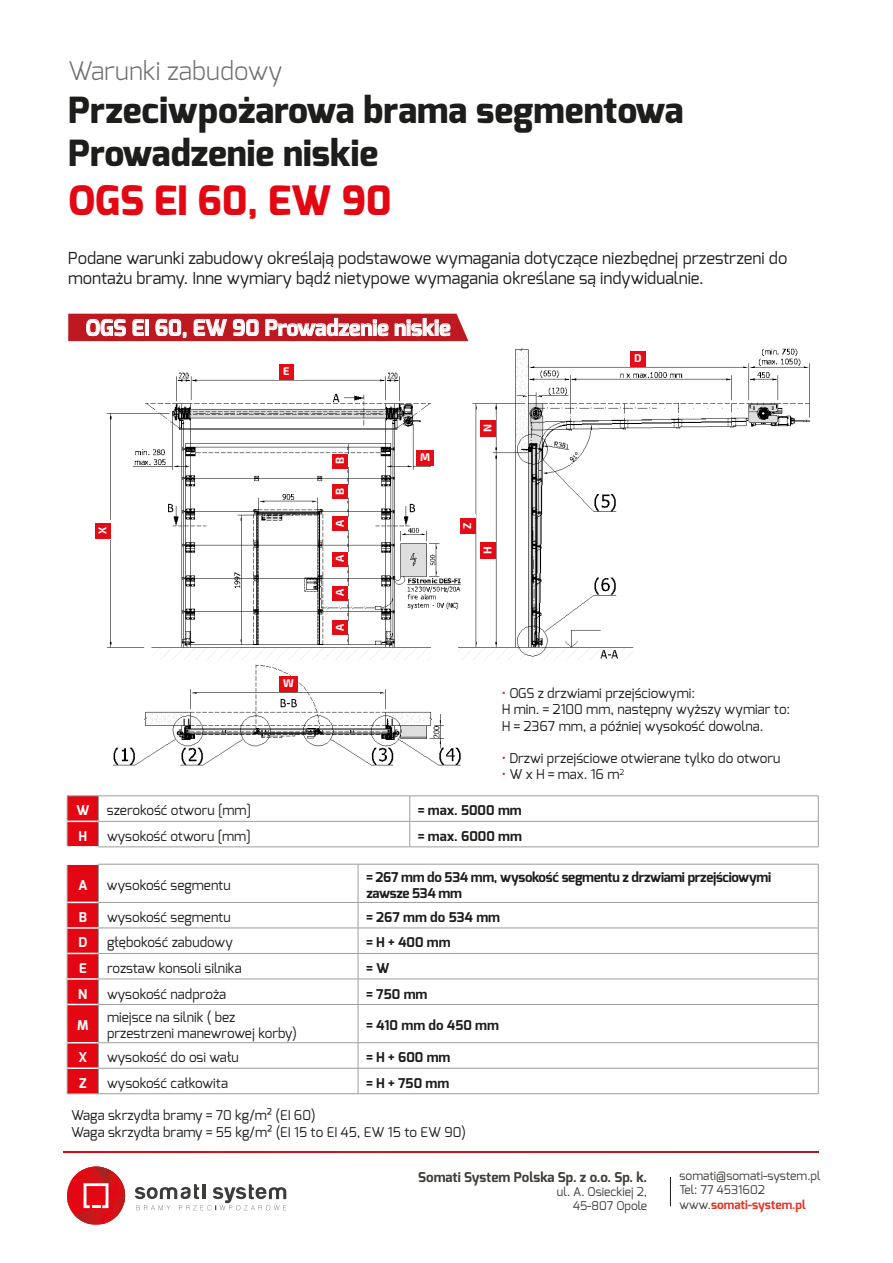
<style>
.page{position:relative;width:893px;height:1263px;background:#fff}
.page>*{position:absolute;margin:0;border:0;box-sizing:border-box;transform-origin:0 0}
.t1{font:800 40.5px "Exo";color:#e30613}
.t2{font:800 36px/43.2px "Exo";color:#1d1d1b}
.t3{font:300 25.5px "Exo";color:#706f6f}
.t4{font:700 21.75px "Exo";color:#fff}
.t5{font:16.5px/19.8px "Exo";color:#1d1d1b}
.t6{font:13.5px/16.2px "Exo";color:#1d1d1b}
.t7{font:700 13.5px/16.2px "Exo";letter-spacing:-.025em;color:#1d1d1b}
.t8{font:700 13.5px "Exo";color:#1d1d1b}
.t9{font:700 13.5px "Exo";color:#403c38}
.t10{font:700 13.5px "Exo";color:#fff}
.t11{font:12px/14.4px "Exo";color:#403c38;text-align:right}
.t12{font:700 11.1px "Exo 2";color:#fff}
.s1{color:#e30613}
.s2{font-weight:700;color:#e63323}
</style>
<div class="page">
<img style="left:66px;top:313px;width:753px;height:489px">
<div style="left:275px;top:360px;width:27px;height:20px;background:#fff"></div>
<div style="left:90px;top:520px;width:21px;height:19px;background:#fff"></div>
<svg style="left:417px;top:446px;width:18px;height:20px"></svg>
<div style="left:331px;top:455px;width:17px;height:12px;background:#fff"></div>
<div style="left:331px;top:485px;width:17px;height:13px;background:#fff"></div>
<div style="left:331px;top:518px;width:17px;height:12px;background:#fff"></div>
<div style="left:331px;top:552px;width:17px;height:13px;background:#fff"></div>
<div style="left:331px;top:586px;width:17px;height:13px;background:#fff"></div>
<div style="left:331px;top:621px;width:17px;height:12px;background:#fff"></div>
<div style="left:459px;top:515px;width:17px;height:18px;background:#fff"></div>
<div style="left:479px;top:540px;width:17px;height:19px;background:#fff"></div>
<div style="left:479px;top:418px;width:17px;height:18px;background:#fff"></div>
<div style="left:629px;top:348px;width:17px;height:19px;background:#fff"></div>
<div style="left:279px;top:364px;width:14px;height:16px;background:#e30d18"></div>
<div style="left:332px;top:454px;width:16px;height:14px;background:#e30d18"></div>
<div style="left:332px;top:484px;width:16px;height:15px;background:#e30d18"></div>
<div style="left:332px;top:516px;width:16px;height:15px;background:#e30d18"></div>
<div style="left:332px;top:552px;width:16px;height:15px;background:#e30d18"></div>
<div style="left:332px;top:586px;width:16px;height:15px;background:#e30d18"></div>
<div style="left:332px;top:620px;width:16px;height:15px;background:#e30d18"></div>
<div style="left:416px;top:450px;width:17px;height:16px;background:#e30d18"></div>
<div style="left:630px;top:351px;width:15px;height:16px;background:#e30d18"></div>
<div style="left:480px;top:542px;width:16px;height:16px;background:#e30d18"></div>
<div style="left:460px;top:518px;width:16px;height:15px;background:#e30d18"></div>
<div style="left:480px;top:420px;width:16px;height:16px;background:#e30d18"></div>
<div style="left:279px;top:676px;width:19px;height:16px;background:#e30d18"></div>
<div style="left:95px;top:523px;width:16px;height:15px;background:#e30d18"></div>
<hr style="left:98px;top:864px;width:260px;height:1px;background:#9d9d9c">
<hr style="left:358px;top:864px;width:460px;height:1px;background:#9d9d9c">
<hr style="left:358px;top:864px;width:1px;height:38px;background:#9d9d9c">
<hr style="left:818px;top:864px;width:1px;height:38px;background:#9d9d9c">
<hr style="left:98px;top:902px;width:260px;height:1px;background:#9d9d9c">
<hr style="left:358px;top:902px;width:460px;height:1px;background:#9d9d9c">
<hr style="left:98px;top:928px;width:260px;height:1px;background:#9d9d9c">
<hr style="left:358px;top:928px;width:460px;height:1px;background:#9d9d9c">
<hr style="left:98px;top:953px;width:260px;height:1px;background:#9d9d9c">
<hr style="left:358px;top:953px;width:460px;height:1px;background:#9d9d9c">
<hr style="left:98px;top:979px;width:260px;height:1px;background:#9d9d9c">
<hr style="left:358px;top:979px;width:460px;height:1px;background:#9d9d9c">
<svg style="left:358px;top:903px;width:1px;height:101px"></svg>
<svg style="left:818px;top:903px;width:1px;height:101px"></svg>
<hr style="left:98px;top:1004px;width:260px;height:1px;background:#9d9d9c">
<hr style="left:358px;top:1004px;width:460px;height:1px;background:#9d9d9c">
<hr style="left:358px;top:1005px;width:1px;height:37px;background:#9d9d9c">
<hr style="left:818px;top:1005px;width:1px;height:37px;background:#9d9d9c">
<hr style="left:98px;top:1042px;width:260px;height:1px;background:#9d9d9c">
<hr style="left:358px;top:1042px;width:460px;height:1px;background:#9d9d9c">
<hr style="left:98px;top:1068px;width:260px;height:1px;background:#9d9d9c">
<svg style="left:67px;top:864px;width:32px;height:229px;background:#df101c"></svg>
<hr style="left:358px;top:1068px;width:460px;height:1px;background:#9d9d9c">
<svg style="left:358px;top:1043px;width:1px;height:50px"></svg>
<svg style="left:818px;top:1043px;width:1px;height:50px"></svg>
<hr style="left:67px;top:1093px;width:31px;height:1px;background:#9d9d9c">
<hr style="left:98px;top:1093px;width:260px;height:1px;background:#9d9d9c">
<hr style="left:358px;top:1093px;width:460px;height:1px;background:#9d9d9c">
<hr style="left:67px;top:863px;width:31px;height:2px;background:#fff">
<hr style="left:67px;top:902px;width:31px;height:1px;background:#fff">
<hr style="left:67px;top:927px;width:31px;height:2px;background:#fff">
<hr style="left:67px;top:953px;width:31px;height:1px;background:#fff">
<hr style="left:67px;top:978px;width:31px;height:2px;background:#fff">
<hr style="left:67px;top:1004px;width:31px;height:1px;background:#fff">
<hr style="left:67px;top:1042px;width:31px;height:1px;background:#fff">
<hr style="left:67px;top:1067px;width:31px;height:2px;background:#fff">
<svg style="left:670px;top:1177px;width:1px;height:29px"></svg>
<svg style="left:63px;top:1152px;width:755px;height:1px"></svg>
<svg style="left:68px;top:314px;width:400px;height:27px;background:#ca434a"></svg>
<hr style="left:67px;top:795px;width:31px;height:1px;background:#9d9d9c">
<hr style="left:98px;top:795px;width:312px;height:1px;background:#9d9d9c">
<hr style="left:410px;top:795px;width:408px;height:1px;background:#9d9d9c">
<hr style="left:98px;top:821px;width:312px;height:1px;background:#9d9d9c">
<svg style="left:67px;top:796px;width:32px;height:50px;background:#de0f1c"></svg>
<hr style="left:410px;top:821px;width:408px;height:1px;background:#9d9d9c">
<svg style="left:409px;top:796px;width:1px;height:50px"></svg>
<svg style="left:818px;top:796px;width:1px;height:51px"></svg>
<hr style="left:98px;top:846px;width:312px;height:1px;background:#9d9d9c">
<hr style="left:410px;top:846px;width:408px;height:1px;background:#9d9d9c">
<hr style="left:67px;top:820px;width:31px;height:2px;background:#fff">
<svg style="left:135px;top:1184px;width:151px;height:26px"></svg>
<svg style="left:67px;top:1166px;width:58px;height:59px"></svg>
<h3 class="t3" style="left:68px;top:54px;width:216px">Warunki zabudowy</h3>
<h2 class="t2" style="left:68px;top:89px;width:617px">Przeciwpożarowa brama segmentowa<br>Prowadzenie niskie</h2>
<h1 class="t1" style="left:68px;top:174px;width:325px">OGS EI 60, EW 90</h1>
<p class="t5" style="left:68px;top:248px;width:721px">Podane warunki zabudowy określają podstawowe wymagania dotyczące niezbędnej przestrzeni do montażu bramy. Inne wymiary bądź nietypowe wymagania określane są indywidualnie.</p>
<h3 class="t4" style="left:86px;top:314px;width:367px">OGS EI 60, EW 90 Prowadzenie niskie</h3>
<p class="t12" style="left:283px;top:365px;width:8px">E</p>
<p class="t12" style="left:634px;top:352px;width:9px">D</p>
<p class="t12" style="left:96px;top:534px;width:9px;rotate:-90deg">X</p>
<p class="t12" style="left:283px;top:677px;width:12px">W</p>
<p class="t12" style="left:333px;top:464px;width:9px;rotate:-90deg">B</p>
<p class="t12" style="left:333px;top:495px;width:9px;rotate:-90deg">B</p>
<p class="t12" style="left:333px;top:527px;width:9px;rotate:-90deg">A</p>
<p class="t12" style="left:333px;top:562px;width:9px;rotate:-90deg">A</p>
<p class="t12" style="left:333px;top:596px;width:9px;rotate:-90deg">A</p>
<p class="t12" style="left:333px;top:630px;width:9px;rotate:-90deg">A</p>
<p class="t12" style="left:420px;top:451px;width:12px">M</p>
<p class="t12" style="left:481px;top:432px;width:9px;rotate:-90deg">N</p>
<p class="t12" style="left:461px;top:529px;width:8px;rotate:-90deg">Z</p>
<p class="t12" style="left:481px;top:554px;width:9px;rotate:-90deg">H</p>
<p class="t6" style="left:502px;top:685px;width:290px"><span class="s1">•</span> OGS z drzwiami przejściowymi:<br>H min. = 2100 mm, następny wyższy wymiar to:<br>H = 2367 mm, a później wysokość dowolna.</p>
<p class="t6" style="left:502px;top:750px;width:280px"><span class="s1">•</span> Drzwi przejściowe otwierane tylko do otworu</p>
<p class="t6" style="left:502px;top:766px;width:124px"><span class="s1">•</span> W x H = max. 16 m<sup>2</sup></p>
<p class="t10" style="left:76px;top:802px;width:15px">W</p>
<p class="t6" style="left:107px;top:802px;width:146px">szerokość otworu [mm]</p>
<p class="t8" style="left:418px;top:802px;width:105px">= max. 5000 mm</p>
<p class="t10" style="left:79px;top:827px;width:10px">H</p>
<p class="t6" style="left:107px;top:828px;width:145px">wysokość otworu [mm]</p>
<p class="t8" style="left:418px;top:827px;width:105px">= max. 6000 mm</p>
<p class="t10" style="left:78px;top:876px;width:11px">A</p>
<p class="t6" style="left:107px;top:877px;width:125px">wysokość segmentu</p>
<p class="t7" style="left:367px;top:869px;width:406px">= 267 mm do 534 mm, wysokość segmentu z drzwiami przejściowymi zawsze 534 mm</p>
<p class="t10" style="left:79px;top:908px;width:10px">B</p>
<p class="t6" style="left:107px;top:909px;width:125px">wysokość segmentu</p>
<p class="t8" style="left:367px;top:908px;width:135px">= 267 mm do 534 mm</p>
<p class="t10" style="left:78px;top:934px;width:10px">D</p>
<p class="t6" style="left:107px;top:934px;width:127px">głębokość zabudowy</p>
<p class="t7" style="left:367px;top:934px;width:85px">= H + 400 mm</p>
<p class="t10" style="left:79px;top:959px;width:9px">E</p>
<p class="t6" style="left:107px;top:960px;width:136px">rozstaw konsoli silnika</p>
<p class="t7" style="left:367px;top:960px;width:25px">= W</p>
<p class="t10" style="left:78px;top:985px;width:11px">N</p>
<p class="t6" style="left:107px;top:985px;width:121px">wysokość nadproża</p>
<p class="t7" style="left:367px;top:985px;width:62px">= 750 mm</p>
<p class="t10" style="left:77px;top:1017px;width:13px">M</p>
<p class="t6" style="left:107px;top:1009px;width:192px">miejsce na silnik ( bez przestrzeni manewrowej korby)</p>
<p class="t8" style="left:367px;top:1017px;width:134px">= 410 mm do 450 mm</p>
<p class="t10" style="left:79px;top:1049px;width:10px">X</p>
<p class="t6" style="left:107px;top:1049px;width:133px">wysokość do osi wału</p>
<p class="t7" style="left:367px;top:1049px;width:85px">= H + 600 mm</p>
<p class="t10" style="left:79px;top:1074px;width:9px">Z</p>
<p class="t6" style="left:107px;top:1075px;width:122px">wysokość całkowita</p>
<p class="t7" style="left:367px;top:1075px;width:84px">= H + 750 mm</p>
<p class="t6" style="left:71px;top:1107px;width:396px">Waga skrzydła bramy = 70 kg/m² (EI 60)<br>Waga skrzydła bramy = 55 kg/m² (EI 15 to EI 45, EW 15 to EW 90)</p>
<p class="t9" style="left:418px;top:1168px;width:230px">Somati System Polska Sp. z o.o. Sp. k.</p>
<p class="t11" style="left:557px;top:1184px;width:92px">ul. A. Osieckiej 2,<br>45-807 Opole</p>
<p class="t11" style="left:679px;top:1168px;width:143px;text-align:left">somati@somati-system.pl<br>Tel: 77 4531602 www.<span class="s2">somati-system.pl</span></p>
</div>
